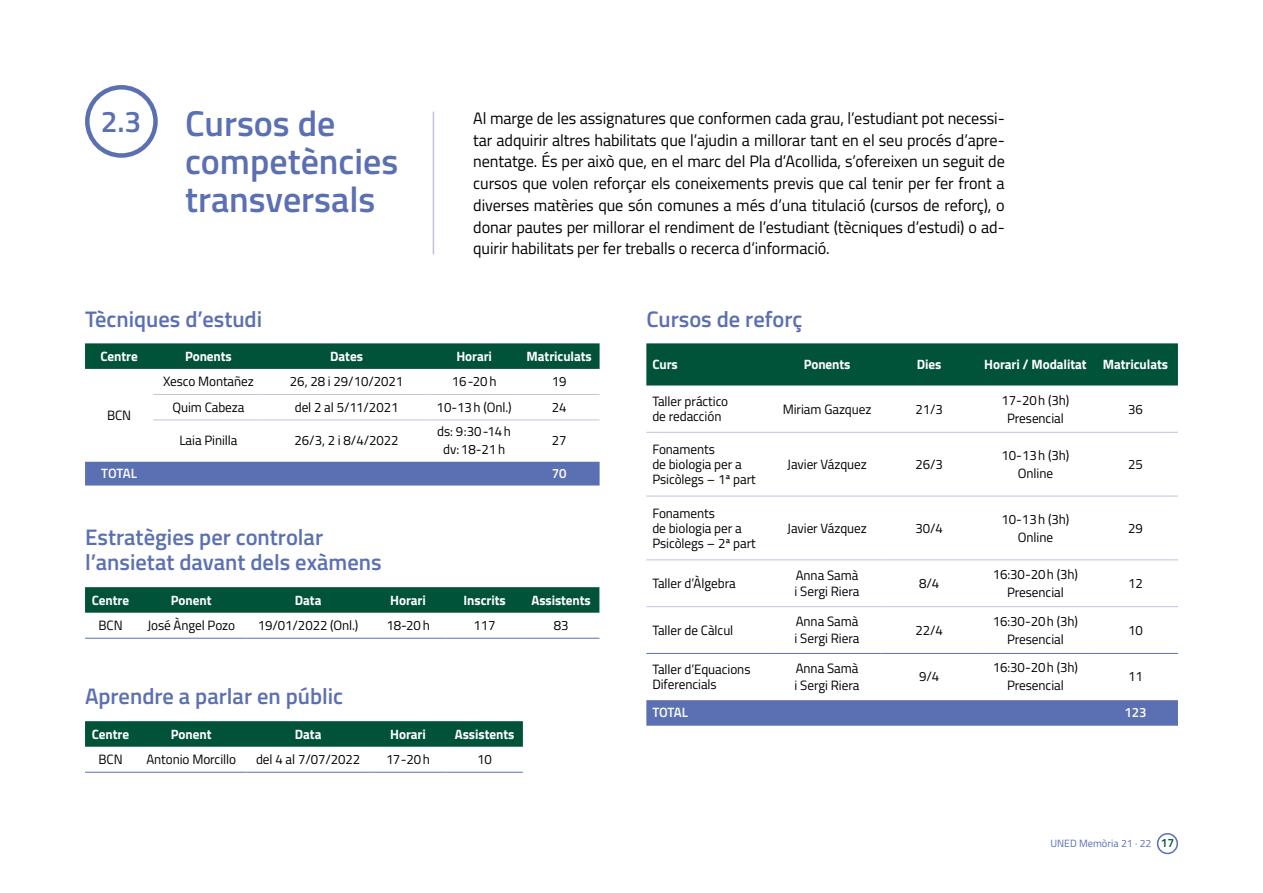
<style>
.page{position:relative;width:1263px;height:893px;background:#fff}
.page>*{position:absolute;margin:0;border:0;box-sizing:border-box;transform-origin:0 0}
.t1{font:600 36px/37.5px "Titillium Web";color:#5b6fb3}
.t2{font:600 30px "Titillium Web";color:#5b6fb3}
.t3{font:600 22.5px/25.5px "Titillium Web";color:#5b6fb3}
.t4{font:16.5px/21.8px "Titillium Web";letter-spacing:-.005em;color:#000;text-align:justify}
.t5{font:13.5px/18px "Titillium Web";letter-spacing:-.005em;color:#000;text-align:center}
.t6{font:700 13.5px "Titillium Web";letter-spacing:-.005em;color:#fff}
.t7{font:600 13.5px "Titillium Web";letter-spacing:-.015em;color:#fff}
.t8{font:10.5px "Titillium Web";color:#5b6fb3}
.s1{font-weight:600;font-size:12px;color:#005239}
</style>
<div class="page">
<div style="left:1157px;top:833px;width:21px;height:21px;border:2px solid #5b6fb3;border-radius:50%"></div>
<div style="left:85px;top:85px;width:73px;height:73px;border:4px solid #5b6fb3;border-radius:50%"></div>
<svg style="left:85px;top:343px;width:515px;height:26px;background:#04553c"></svg>
<div style="left:85px;top:462px;width:515px;height:23px;background:#5b6fb3"></div>
<hr style="left:153px;top:394px;width:111px;height:1px;background:#bfc2e3">
<hr style="left:264px;top:394px;width:165px;height:1px;background:#bfc2e3">
<hr style="left:429px;top:394px;width:90px;height:1px;background:#bfc2e3">
<hr style="left:519px;top:394px;width:81px;height:1px;background:#bfc2e3">
<hr style="left:153px;top:420px;width:111px;height:1px;background:#bfc2e3">
<hr style="left:264px;top:420px;width:165px;height:1px;background:#bfc2e3">
<hr style="left:429px;top:420px;width:90px;height:1px;background:#bfc2e3">
<hr style="left:519px;top:420px;width:81px;height:1px;background:#bfc2e3">
<svg style="left:85px;top:587px;width:514px;height:26px;background:#04553c"></svg>
<hr style="left:85px;top:638px;width:51px;height:1px;background:#5b6fb3">
<hr style="left:136px;top:638px;width:110px;height:1px;background:#5b6fb3">
<hr style="left:246px;top:638px;width:124px;height:1px;background:#5b6fb3">
<hr style="left:370px;top:638px;width:76px;height:1px;background:#5b6fb3">
<hr style="left:446px;top:638px;width:77px;height:1px;background:#5b6fb3">
<hr style="left:523px;top:638px;width:76px;height:1px;background:#5b6fb3">
<svg style="left:85px;top:721px;width:438px;height:26px;background:#04553c"></svg>
<hr style="left:85px;top:772px;width:51px;height:1px;background:#5b6fb3">
<hr style="left:136px;top:772px;width:110px;height:1px;background:#5b6fb3">
<hr style="left:246px;top:772px;width:124px;height:1px;background:#5b6fb3">
<hr style="left:370px;top:772px;width:76px;height:1px;background:#5b6fb3">
<hr style="left:446px;top:772px;width:77px;height:1px;background:#5b6fb3">
<hr style="left:433px;top:112px;width:1px;height:142px;background:#bfc2e3">
<div style="left:646px;top:343px;width:532px;height:42px;background:#005239"></div>
<svg style="left:646px;top:700px;width:532px;height:26px;background:#5e71b4"></svg>
<hr style="left:646px;top:432px;width:128px;height:1px;background:#bfc2e3">
<hr style="left:774px;top:432px;width:106px;height:1px;background:#bfc2e3">
<hr style="left:646px;top:496px;width:128px;height:1px;background:#bfc2e3">
<hr style="left:774px;top:496px;width:106px;height:1px;background:#bfc2e3">
<hr style="left:646px;top:559px;width:128px;height:1px;background:#bfc2e3">
<hr style="left:774px;top:559px;width:106px;height:1px;background:#bfc2e3">
<hr style="left:880px;top:432px;width:98px;height:1px;background:#bfc2e3">
<hr style="left:880px;top:496px;width:98px;height:1px;background:#bfc2e3">
<hr style="left:880px;top:559px;width:98px;height:1px;background:#bfc2e3">
<hr style="left:978px;top:432px;width:115px;height:1px;background:#bfc2e3">
<hr style="left:1093px;top:432px;width:85px;height:1px;background:#bfc2e3">
<hr style="left:978px;top:496px;width:115px;height:1px;background:#bfc2e3">
<hr style="left:1093px;top:496px;width:85px;height:1px;background:#bfc2e3">
<hr style="left:978px;top:559px;width:115px;height:1px;background:#bfc2e3">
<hr style="left:1093px;top:559px;width:85px;height:1px;background:#bfc2e3">
<hr style="left:646px;top:606px;width:128px;height:1px;background:#bfc2e3">
<hr style="left:774px;top:606px;width:106px;height:1px;background:#bfc2e3">
<hr style="left:880px;top:606px;width:98px;height:1px;background:#bfc2e3">
<hr style="left:978px;top:606px;width:115px;height:1px;background:#bfc2e3">
<hr style="left:1093px;top:606px;width:85px;height:1px;background:#bfc2e3">
<hr style="left:646px;top:653px;width:128px;height:1px;background:#5b6fb3">
<hr style="left:774px;top:653px;width:106px;height:1px;background:#5b6fb3">
<hr style="left:880px;top:653px;width:98px;height:1px;background:#5b6fb3">
<hr style="left:978px;top:653px;width:115px;height:1px;background:#5b6fb3">
<hr style="left:1093px;top:653px;width:85px;height:1px;background:#5b6fb3">
<h1 class="t1" style="left:185px;top:103px;width:215px">Cursos de competències transversals</h1>
<h2 class="t2" style="left:101px;top:99px;width:42px">2.3</h2>
<p class="t4" style="left:473px;top:106px;width:533px">Al marge de les assignatures que conformen cada grau, l’estudiant pot necessi&shy;tar adquirir altres habilitats que l’ajudin a millorar tant en el seu procés d’apre&shy;nentatge. És per això que, en el marc del Pla d’Acollida, s’ofereixen un seguit de cursos que volen reforçar els coneixements previs que cal tenir per fer front a diverses matèries que són comunes a més d’una titulació (cursos de reforç), o donar pautes per millorar el rendiment de l’estudiant (tècniques d’estudi) o ad&shy;quirir habilitats per fer treballs o recerca d’informació.</p>
<h3 class="t3" style="left:85px;top:305px;width:179px">Tècniques d’estudi</h3>
<p class="t6" style="left:100px;top:346px;width:39px">Centre</p>
<p class="t6" style="left:185px;top:346px;width:48px">Ponents</p>
<p class="t6" style="left:330px;top:346px;width:34px">Dates</p>
<p class="t6" style="left:456px;top:346px;width:37px">Horari</p>
<p class="t6" style="left:527px;top:346px;width:67px">Matriculats</p>
<p class="t5" style="left:107px;top:406px;width:26px">BCN</p>
<p class="t5" style="left:163px;top:372px;width:92px">Xesco Montañez</p>
<p class="t5" style="left:290px;top:372px;width:115px">26, 28 i 29/10/2021</p>
<p class="t5" style="left:452px;top:372px;width:46px">16-20 h</p>
<p class="t5" style="left:552px;top:372px;width:16px">19</p>
<p class="t5" style="left:172px;top:397px;width:74px">Quim Cabeza</p>
<p class="t5" style="left:295px;top:397px;width:105px">del 2 al 5/11/2021</p>
<p class="t5" style="left:437px;top:397px;width:77px">10-13 h (Onl.)</p>
<p class="t5" style="left:552px;top:397px;width:16px">24</p>
<p class="t5" style="left:179px;top:431px;width:60px">Laia Pinilla</p>
<p class="t5" style="left:295px;top:431px;width:105px">26/3, 2 i 8/4/2022</p>
<p class="t5" style="left:437px;top:422px;width:75px">ds: 9:30-14 h dv: 18-21 h</p>
<p class="t5" style="left:552px;top:431px;width:16px">27</p>
<p class="t7" style="left:101px;top:463px;width:37px">TOTAL</p>
<p class="t7" style="left:552px;top:463px;width:16px">70</p>
<h3 class="t3" style="left:85px;top:523px;width:298px">Estratègies per controlar l’ansietat davant dels exàmens</h3>
<p class="t6" style="left:92px;top:589px;width:39px">Centre</p>
<p class="t6" style="left:171px;top:589px;width:42px">Ponent</p>
<p class="t6" style="left:295px;top:589px;width:28px">Data</p>
<p class="t6" style="left:390px;top:589px;width:37px">Horari</p>
<p class="t6" style="left:463px;top:589px;width:44px">Inscrits</p>
<p class="t6" style="left:531px;top:589px;width:61px">Assistents</p>
<p class="t5" style="left:98px;top:616px;width:26px">BCN</p>
<p class="t5" style="left:147px;top:616px;width:89px">José Àngel Pozo</p>
<p class="t5" style="left:258px;top:616px;width:102px">19/01/2022 (Onl.)</p>
<p class="t5" style="left:386px;top:616px;width:45px">18-20 h</p>
<p class="t5" style="left:474px;top:616px;width:24px">117</p>
<p class="t5" style="left:554px;top:616px;width:16px">83</p>
<h3 class="t3" style="left:85px;top:682px;width:260px">Aprendre a parlar en públic</h3>
<p class="t6" style="left:92px;top:723px;width:39px">Centre</p>
<p class="t6" style="left:171px;top:723px;width:42px">Ponent</p>
<p class="t6" style="left:295px;top:723px;width:28px">Data</p>
<p class="t6" style="left:390px;top:723px;width:37px">Horari</p>
<p class="t6" style="left:455px;top:723px;width:61px">Assistents</p>
<p class="t5" style="left:98px;top:750px;width:26px">BCN</p>
<p class="t5" style="left:146px;top:750px;width:91px">Antonio Morcillo</p>
<p class="t5" style="left:256px;top:750px;width:106px">del 4 al 7/07/2022</p>
<p class="t5" style="left:386px;top:750px;width:45px">17-20 h</p>
<p class="t5" style="left:477px;top:750px;width:16px">10</p>
<h3 class="t3" style="left:646px;top:305px;width:157px">Cursos de reforç</h3>
<p class="t6" style="left:652px;top:354px;width:27px">Curs</p>
<p class="t6" style="left:804px;top:354px;width:48px">Ponents</p>
<p class="t6" style="left:917px;top:354px;width:26px">Dies</p>
<p class="t6" style="left:984px;top:354px;width:185px">Horari / Modalitat Matriculats</p>
<p class="t5" style="left:652px;top:393px;width:77px;line-height:15px;text-align:left">Taller práctico de redacción</p>
<p class="t5" style="left:783px;top:399px;width:90px">Miriam Gazquez</p>
<p class="t5" style="left:915px;top:399px;width:29px">21/3</p>
<p class="t5" style="left:1001px;top:390px;width:69px">17-20 h (3h)<br>Presencial</p>
<p class="t5" style="left:1128px;top:399px;width:16px">36</p>
<p class="t5" style="left:652px;top:441px;width:105px;line-height:15px;text-align:left">Fonaments<br>de biologia per a<br>Psicòlegs – 1ª part</p>
<p class="t5" style="left:787px;top:454px;width:81px">Javier Vázquez</p>
<p class="t5" style="left:915px;top:454px;width:29px">26/3</p>
<p class="t5" style="left:1001px;top:445px;width:69px">10-13 h (3h)<br>Online</p>
<p class="t5" style="left:1128px;top:454px;width:16px">25</p>
<p class="t5" style="left:652px;top:505px;width:105px;line-height:15px;text-align:left">Fonaments<br>de biologia per a<br>Psicòlegs – 2ª part</p>
<p class="t5" style="left:787px;top:518px;width:81px">Javier Vázquez</p>
<p class="t5" style="left:915px;top:518px;width:29px">30/4</p>
<p class="t5" style="left:1001px;top:509px;width:69px">10-13 h (3h)<br>Online</p>
<p class="t5" style="left:1128px;top:518px;width:16px">29</p>
<p class="t5" style="left:652px;top:573px;width:85px">Taller d’Àlgebra</p>
<p class="t5" style="left:795px;top:566px;width:66px;line-height:16.5px;text-align:left">Anna Samà i Sergi Riera</p>
<p class="t5" style="left:919px;top:573px;width:22px">8/4</p>
<p class="t5" style="left:993px;top:564px;width:87px">16:30-20 h (3h)<br>Presencial</p>
<p class="t5" style="left:1128px;top:573px;width:16px">12</p>
<p class="t5" style="left:652px;top:620px;width:83px">Taller de Càlcul</p>
<p class="t5" style="left:795px;top:613px;width:66px;line-height:16.5px;text-align:left">Anna Samà i Sergi Riera</p>
<p class="t5" style="left:915px;top:620px;width:29px">22/4</p>
<p class="t5" style="left:993px;top:611px;width:87px">16:30-20 h (3h)<br>Presencial</p>
<p class="t5" style="left:1128px;top:620px;width:16px">10</p>
<p class="t5" style="left:652px;top:661px;width:100px;line-height:15px;text-align:left">Taller d’Equacions<br>Diferencials</p>
<p class="t5" style="left:795px;top:659px;width:66px;line-height:16.5px;text-align:left">Anna Samà i Sergi Riera</p>
<p class="t5" style="left:919px;top:667px;width:22px">9/4</p>
<p class="t5" style="left:993px;top:658px;width:87px">16:30-20 h (3h)<br>Presencial</p>
<p class="t5" style="left:1128px;top:667px;width:16px">11</p>
<p class="t7" style="left:652px;top:703px;width:37px">TOTAL</p>
<p class="t7" style="left:1124px;top:703px;width:24px">123</p>
<p class="t8" style="left:1050px;top:836px;width:125px">UNED Memòria 21 · 22 <span class="s1">17</span></p>
</div>
